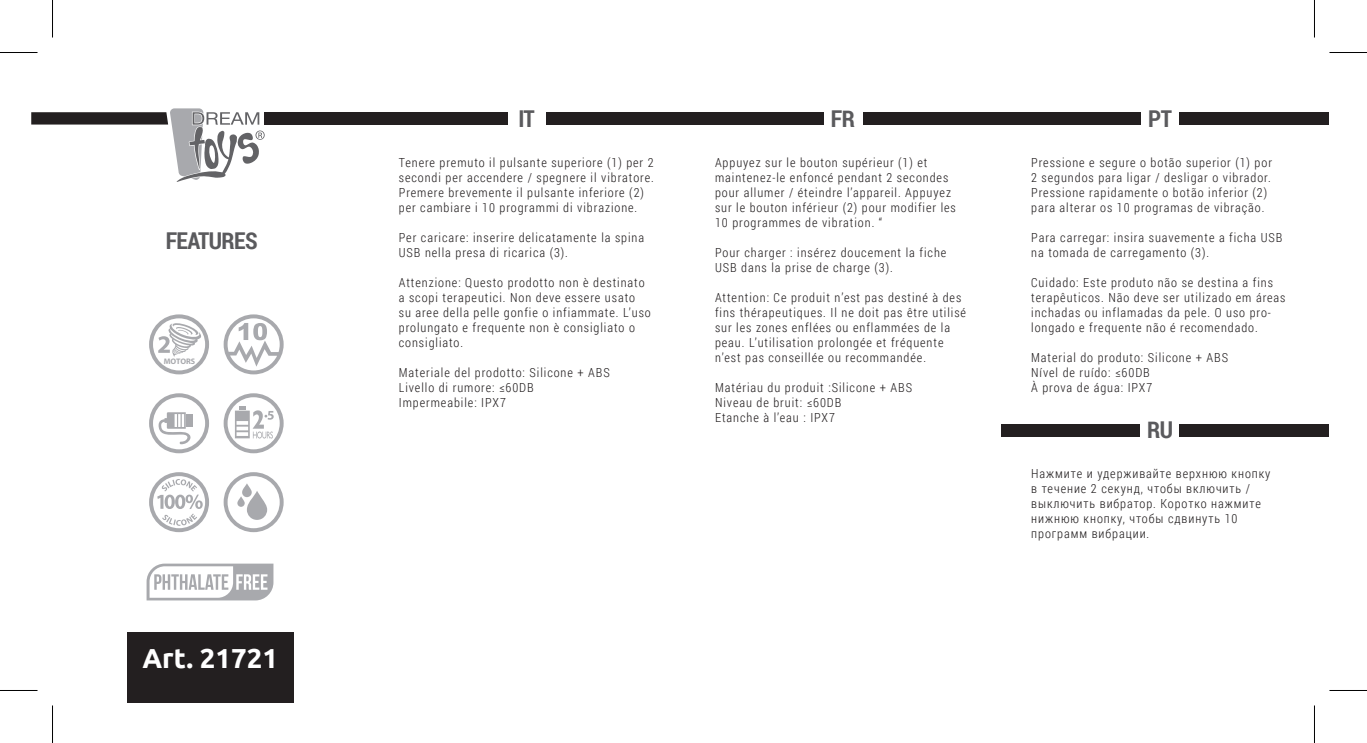
<style>
.page{position:relative;width:1367px;height:743px;background:#fff}
.page>*{position:absolute;margin:0;border:0;box-sizing:border-box;transform-origin:0 0}
.t1{font:700 27.5px "Ubuntu";color:#fff}
.t2{font:700 23.25px "Roboto Condensed";letter-spacing:-.025em;color:#5a5a5d}
.t3{font:300 12.5px/15px "Roboto Condensed";letter-spacing:.075em;color:#231f20}
.t4{font:700 8px "Myriad Pro";color:#a8a9ad}
</style>
<div class="page">
<div style="left:265px;top:112px;width:242px;height:13px;background:#231f20"></div>
<div style="left:863px;top:112px;width:277px;height:13px;background:#231f20"></div>
<div style="left:1179px;top:112px;width:149px;height:13px;background:#231f20"></div>
<div style="left:547px;top:112px;width:277px;height:13px;background:#231f20"></div>
<svg style="left:31px;top:108px;width:234px;height:74px"></svg>
<svg style="left:147px;top:563px;width:126px;height:37px"></svg>
<div style="left:127px;top:632px;width:166px;height:71px;background:#231f20"></div>
<svg style="left:149px;top:472px;width:60px;height:60px"></svg>
<svg style="left:224px;top:393px;width:60px;height:60px"></svg>
<svg style="left:149px;top:314px;width:60px;height:60px"></svg>
<svg style="left:224px;top:314px;width:60px;height:60px"></svg>
<svg style="left:224px;top:472px;width:60px;height:60px"></svg>
<svg style="left:149px;top:393px;width:60px;height:60px"></svg>
<div style="left:1001px;top:424px;width:139px;height:12px;background:#231f20"></div>
<div style="left:1179px;top:424px;width:149px;height:12px;background:#231f20"></div>
<hr style="left:0;top:52px;width:38px;height:1px;background:#000">
<hr style="left:1329px;top:52px;width:37px;height:1px;background:#000">
<hr style="left:0;top:690px;width:38px;height:1px;background:#000">
<hr style="left:1329px;top:690px;width:37px;height:1px;background:#000">
<hr style="left:52px;top:0;width:1px;height:37px;background:#000">
<hr style="left:52px;top:705px;width:1px;height:38px;background:#000">
<hr style="left:1313px;top:0;width:1px;height:37px;background:#000">
<hr style="left:1313px;top:705px;width:1px;height:38px;background:#000">
<h2 class="t2" style="left:166px;top:224px;width:93px">FEATURES</h2>
<p class="t4" style="left:164px;top:356px;width:33px">MOTORS</p>
<h1 class="t1" style="left:142px;top:641px;width:137px">Art. 21721</h1>
<h2 class="t2" style="left:518px;top:103px;width:18px">IT</h2>
<h2 class="t2" style="left:830px;top:103px;width:26px">FR</h2>
<h2 class="t2" style="left:1148px;top:103px;width:25px">PT</h2>
<p class="t3" style="left:399px;top:155px;width:256px">Tenere premuto il pulsante superiore (1) per 2 secondi per accendere / spegnere il vibratore.<br>Premere brevemente il pulsante inferiore (2) per cambiare i 10 programmi di vibrazione.</p>
<p class="t3" style="left:399px;top:230px;width:247px">Per caricare: inserire delicatamente la spina<br>USB nella presa di ricarica (3).</p>
<p class="t3" style="left:399px;top:275px;width:253px">Attenzione: Questo prodotto non è destinato a scopi terapeutici. Non deve essere usato<br>su aree della pelle gonfie o infiammate. L’uso prolungato e frequente non è consigliato o consigliato.</p>
<p class="t3" style="left:399px;top:365px;width:212px">Materiale del prodotto: Silicone + ABS<br>Livello di rumore: ≤60DB<br>Impermeabile: IPX7</p>
<p class="t3" style="left:715px;top:155px;width:242px">Appuyez sur le bouton supérieur (1) et maintenez-le enfoncé pendant 2 secondes pour allumer / éteindre l’appareil. Appuyez sur le bouton inférieur (2) pour modifier les 10 programmes de vibration. “</p>
<p class="t3" style="left:715px;top:245px;width:233px">Pour charger : insérez doucement la fiche<br>USB dans la prise de charge (3).</p>
<p class="t3" style="left:715px;top:290px;width:252px">Attention: Ce produit n’est pas destiné à des fins thérapeutiques. Il ne doit pas être utilisé sur les zones enflées ou enflammées de la peau. L’utilisation prolongée et fréquente n’est pas conseillée ou recommandée.</p>
<p class="t3" style="left:715px;top:380px;width:198px">Matériau du produit :Silicone + ABS<br>Niveau de bruit: ≤60DB<br>Etanche à l’eau : IPX7</p>
<p class="t3" style="left:1031px;top:155px;width:242px">Pressione e segure o botão superior (1) por 2 segundos para ligar / desligar o vibrador.<br>Pressione rapidamente o botão inferior (2) para alterar os 10 programas de vibração.</p>
<p class="t3" style="left:1031px;top:230px;width:253px">Para carregar: insira suavemente a ficha USB na tomada de carregamento (3).</p>
<p class="t3" style="left:1031px;top:275px;width:256px">Cuidado: Este produto não se destina a fins terapêuticos. Não deve ser utilizado em áreas inchadas ou inflamadas da pele. O uso pro&shy;longado e frequente não é recomendado.</p>
<p class="t3" style="left:1031px;top:350px;width:198px">Material do produto: Silicone + ABS<br>Nível de ruído: ≤60DB<br>À prova de água: IPX7</p>
<h2 class="t2" style="left:1147px;top:414px;width:27px">RU</h2>
<p class="t3" style="left:1031px;top:466px;width:241px">Нажмите и удерживайте верхнюю кнопку в течение 2 секунд, чтобы включить / выключить вибратор. Коротко нажмите нижнюю кнопку, чтобы сдвинуть 10 программ вибрации.</p>
</div>
